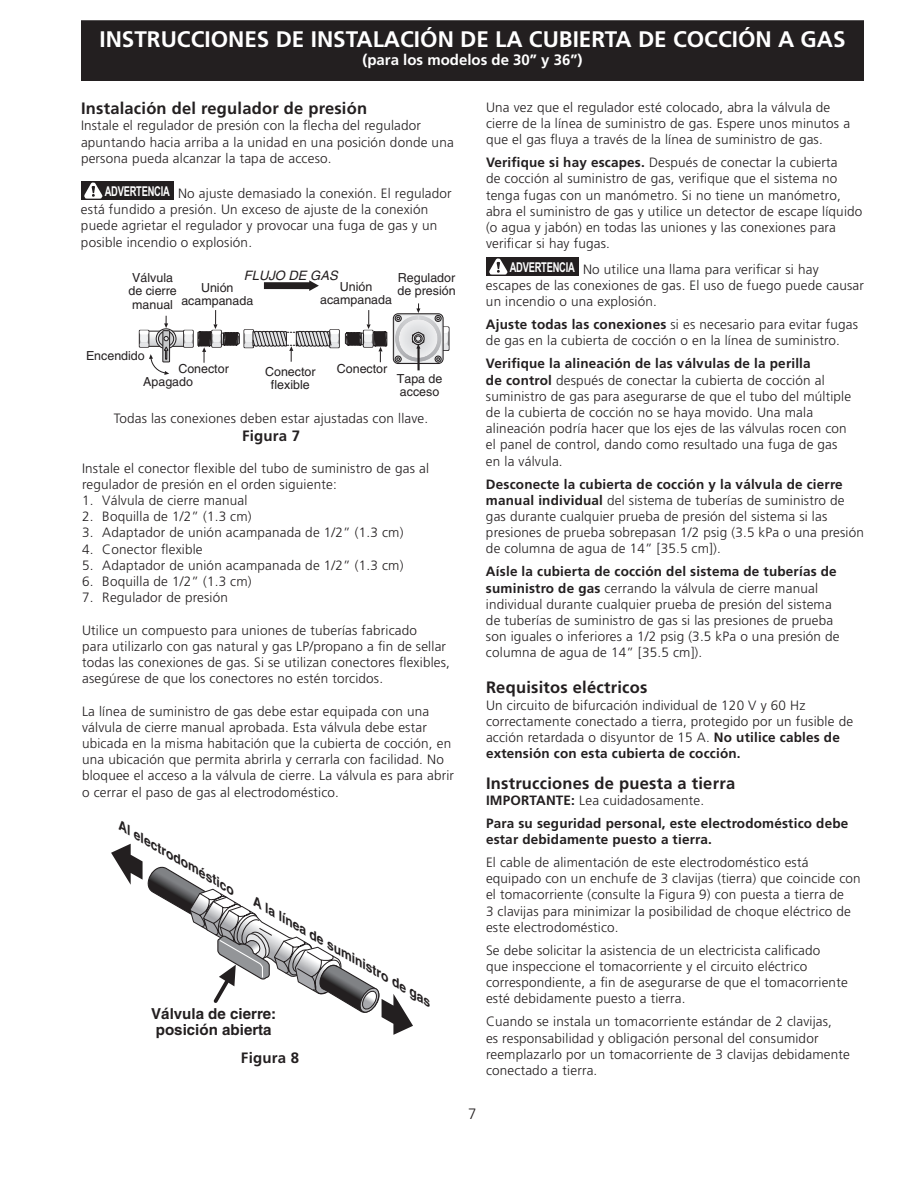
<style>
.page{position:relative;width:918px;height:1188px;background:#fff}
.page>*{position:absolute;margin:0;border:0;box-sizing:border-box;transform-origin:0 0}
.t1{font:700 22.5px "Frutiger";color:#fff}
.t2{font:700 16.5px "Frutiger";letter-spacing:.015em;color:#231f20}
.t3{font:700 15.15px/16.2px "Helvetica";color:#231f20;text-align:center}
.t4{font:700 15px "Frutiger";color:#fff}
.t5{font:700 15px "Frutiger";letter-spacing:.015em;color:#231f20}
.t6{font:300 15px "Frutiger";color:#231f20}
.t7{font:300 13.5px/16.2px "Frutiger";letter-spacing:.015em;color:#231f20}
.t8{font:700 13.5px/23px "Frutiger";letter-spacing:.015em;color:#231f20}
.t9{font:italic 13.05px "Helvetica";color:#231f20}
.t10{font:12.45px/13.2px "Helvetica";color:#231f20;text-align:center}
.t11{font:italic 700 12.15px "Helvetica";color:#231f20;scale:1.15 1}
.s1{font-family:"Arial";font-weight:700;color:#fff}
.s2{font-weight:700}
.s3{font-weight:300}
</style>
<div class="page">
<div style="left:82px;top:21px;width:781px;height:59px;background:#231f20"></div>
<div style="left:81px;top:20px;width:783px;height:61px;border:2px solid #231f20"></div>
<div style="left:486px;top:258px;width:93px;height:18px;background:#231f20"></div>
<svg style="left:489px;top:258px;width:17px;height:17px"></svg>
<div style="left:81px;top:182px;width:93px;height:18px;background:#231f20"></div>
<svg style="left:84px;top:182px;width:17px;height:17px"></svg>
<svg style="left:111px;top:844px;width:302px;height:191px"></svg>
<div style="left:393px;top:314px;width:50px;height:50px;border:1px solid #231f20;border-radius:5px"></div>
<img style="left:171px;top:330px;width:12px;height:15px">
<div style="left:147px;top:331px;width:38px;height:16px;border:1px solid #231f20"></div>
<div style="left:183px;top:330px;width:10px;height:17px;border:1px solid #231f20"></div>
<div style="left:139px;top:330px;width:10px;height:17px;border:1px solid #231f20"></div>
<div style="left:264px;top:282px;width:46px;height:7px;background:#231f20"></div>
<svg style="left:309px;top:280px;width:10px;height:11px"></svg>
<svg style="left:156px;top:329px;width:20px;height:20px"></svg>
<div style="left:156px;top:329px;width:20px;height:20px;border:1px solid #231f20;border-radius:50%"></div>
<svg style="left:159px;top:331px;width:15px;height:15px"></svg>
<div style="left:158px;top:331px;width:16px;height:15px;border:1px solid #231f20;border-radius:50%"></div>
<div style="left:163px;top:331px;width:7px;height:31px;border:1px solid #231f20"></div>
<svg style="left:140px;top:316px;width:29px;height:59px"></svg>
<svg style="left:395px;top:303px;width:54px;height:59px"></svg>
<hr style="left:417px;top:347px;width:3px;height:23px;background:#231f20">
<svg style="left:184px;top:310px;width:155px;height:53px"></svg>
<svg style="left:345px;top:310px;width:42px;height:52px"></svg>
<h1 class="t1" style="left:99px;top:26px;width:748px">INSTRUCCIONES DE INSTALACIÓN DE LA CUBIERTA DE COCCIÓN A GAS</h1>
<p class="t4" style="left:362px;top:51px;width:222px">(para los modelos de 30” y 36”)</p>
<p class="t2" style="left:81px;top:99px;width:288px">Instalación del regulador de presión</p>
<p class="t7" style="left:81px;top:118px;width:374px">Instale el regulador de presión con la flecha del regulador apuntando hacia arriba a la unidad en una posición donde una persona pueda alcanzar la tapa de acceso.</p>
<p class="t7" style="left:81px;top:185px;width:372px;text-indent:24px"><span class="s1">ADVERTENCIA</span> No ajuste demasiado la conexión. El regulador está fundido a presión. Un exceso de ajuste de la conexión puede agrietar el regulador y provocar una fuga de gas y un posible incendio o explosión.</p>
<p class="t10" style="left:132px;top:271px;width:42px">Válvula</p>
<p class="t9" style="left:244px;top:267px;width:98px">FLUJO DE GAS</p>
<p class="t10" style="left:128px;top:284px;width:50px">de cierre manual</p>
<p class="t10" style="left:398px;top:271px;width:60px;text-align:left">Regulador de presión</p>
<p class="t10" style="left:320px;top:280px;width:73px">Unión acampanada</p>
<p class="t10" style="left:181px;top:281px;width:73px">Unión acampanada</p>
<p class="t10" style="left:143px;top:342px;width:51px;line-height:26.1px;text-align:left;text-indent:-57px">Encendido<br>Apagado</p>
<p class="t10" style="left:178px;top:362px;width:52px">Conector</p>
<p class="t10" style="left:337px;top:362px;width:52px">Conector</p>
<p class="t10" style="left:265px;top:365px;width:52px">Conector flexible</p>
<p class="t10" style="left:397px;top:372px;width:47px;text-align:left">Tapa de acceso</p>
<p class="t7" style="left:114px;top:410px;width:316px">Todas las conexiones deben estar ajustadas con llave.</p>
<p class="t5" style="left:242px;top:427px;width:60px">Figura 7</p>
<p class="t7" style="left:82px;top:460px;width:348px">Instale el conector flexible del tubo de suministro de gas al regulador de presión en el orden siguiente:</p>
<p class="t7" style="left:82px;top:492px;width:167px">1. Válvula de cierre manual</p>
<p class="t7" style="left:82px;top:508px;width:171px">2. Boquilla de 1/2” (1.3 cm)</p>
<p class="t7" style="left:82px;top:525px;width:323px">3. Adaptador de unión acampanada de 1/2” (1.3 cm)</p>
<p class="t7" style="left:82px;top:541px;width:122px">4. Conector flexible</p>
<p class="t7" style="left:82px;top:557px;width:323px">5. Adaptador de unión acampanada de 1/2” (1.3 cm)</p>
<p class="t7" style="left:82px;top:573px;width:171px">6. Boquilla de 1/2” (1.3 cm)</p>
<p class="t7" style="left:82px;top:589px;width:147px">7. Regulador de presión</p>
<p class="t7" style="left:82px;top:622px;width:369px">Utilice un compuesto para uniones de tuberías fabricado<br>para utilizarlo con gas natural y gas LP/propano a fin de sellar todas las conexiones de gas. Si se utilizan conectores flexibles, asegúrese de que los conectores no estén torcidos.</p>
<p class="t7" style="left:82px;top:703px;width:374px">La línea de suministro de gas debe estar equipada con una válvula de cierre manual aprobada. Esta válvula debe estar ubicada en la misma habitación que la cubierta de cocción, en una ubicación que permita abrirla y cerrarla con facilidad. No bloquee el acceso a la válvula de cierre. La válvula es para abrir o cerrar el paso de gas al electrodoméstico.</p>
<p class="t11" style="left:124px;top:819px;width:117px;rotate:30deg">Al electrodoméstico</p>
<p class="t11" style="left:259px;top:895px;width:179px;rotate:30deg">A la línea de suministro de gas</p>
<p class="t3" style="left:151px;top:1005px;width:127px">Válvula de cierre: posición abierta</p>
<p class="t5" style="left:241px;top:1049px;width:60px">Figura 8</p>
<p class="t7" style="left:486px;top:99px;width:366px">Una vez que el regulador esté colocado, abra la válvula de cierre de la línea de suministro de gas. Espere unos minutos a que el gas fluya a través de la línea de suministro de gas.</p>
<p class="t7" style="left:486px;top:154px;width:378px"><span class="s2">Verifique si hay escapes.</span> Después de conectar la cubierta<br>de cocción al suministro de gas, verifique que el sistema no tenga fugas con un manómetro. Si no tiene un manómetro, abra el suministro de gas y utilice un detector de escape líquido (o agua y jabón) en todas las uniones y las conexiones para verificar si hay fugas.</p>
<p class="t7" style="left:486px;top:261px;width:380px;text-indent:24px"><span class="s1">ADVERTENCIA</span> No utilice una llama para verificar si hay escapes de las conexiones de gas. El uso de fuego puede causar un incendio o una explosión.</p>
<p class="t7" style="left:486px;top:317px;width:374px"><span class="s2">Ajuste todas las conexiones</span> si es necesario para evitar fugas de gas en la cubierta de cocción o en la línea de suministro.</p>
<p class="t7" style="left:486px;top:356px;width:367px"><span class="s2">Verifique la alineación de las válvulas de la perilla<br>de control</span> después de conectar la cubierta de cocción al suministro de gas para asegurarse de que el tubo del múltiple de la cubierta de cocción no se haya movido. Una mala alineación podría hacer que los ejes de las válvulas rocen con el panel de control, dando como resultado una fuga de gas en la válvula.</p>
<p class="t7" style="left:486px;top:476px;width:380px"><span class="s2">Desconecte la cubierta de cocción y la válvula de cierre manual individual</span> del sistema de tuberías de suministro de gas durante cualquier prueba de presión del sistema si las presiones de prueba sobrepasan 1/2 psig (3.5 kPa o una presión de columna de agua de 14” [35.5 cm]).</p>
<p class="t7" style="left:486px;top:564px;width:355px"><span class="s2">Aísle la cubierta de cocción del sistema de tuberías de suministro de gas</span> cerrando la válvula de cierre manual individual durante cualquier prueba de presión del sistema de tuberías de suministro de gas si las presiones de prueba son iguales o inferiores a 1/2 psig (3.5 kPa o una presión de columna de agua de 14” [35.5 cm]).</p>
<p class="t2" style="left:486px;top:678px;width:163px">Requisitos eléctricos</p>
<p class="t7" style="left:486px;top:697px;width:369px">Un circuito de bifurcación individual de 120 V y 60 Hz correctamente conectado a tierra, protegido por un fusible de acción retardada o disyuntor de 15 A. <span class="s2">No utilice cables de extensión con esta cubierta de cocción.</span></p>
<p class="t2" style="left:486px;top:773px;width:251px">Instrucciones de puesta a tierra</p>
<p class="t8" style="left:486px;top:789px;width:364px">IMPORTANTE: <span class="s3">Lea cuidadosamente.<br></span>Para su seguridad personal, este electrodoméstico debe</p>
<p class="t8" style="left:486px;top:828px;width:228px">estar debidamente puesto a tierra.</p>
<p class="t7" style="left:486px;top:854px;width:376px">El cable de alimentación de este electrodoméstico está equipado con un enchufe de 3 clavijas (tierra) que coincide con el tomacorriente (consulte la Figura 9) con puesta a tierra de<br>3 clavijas para minimizar la posibilidad de choque eléctrico de este electrodoméstico.</p>
<p class="t7" style="left:486px;top:942px;width:363px">Se debe solicitar la asistencia de un electricista calificado<br>que inspeccione el tomacorriente y el circuito eléctrico correspondiente, a fin de asegurarse de que el tomacorriente esté debidamente puesto a tierra.</p>
<p class="t7" style="left:486px;top:1014px;width:365px">Cuando se instala un tomacorriente estándar de 2 clavijas,<br>es responsabilidad y obligación personal del consumidor reemplazarlo por un tomacorriente de 3 clavijas debidamente conectado a tierra.</p>
<p class="t6" style="left:468px;top:1105px;width:10px">7</p>
</div>
